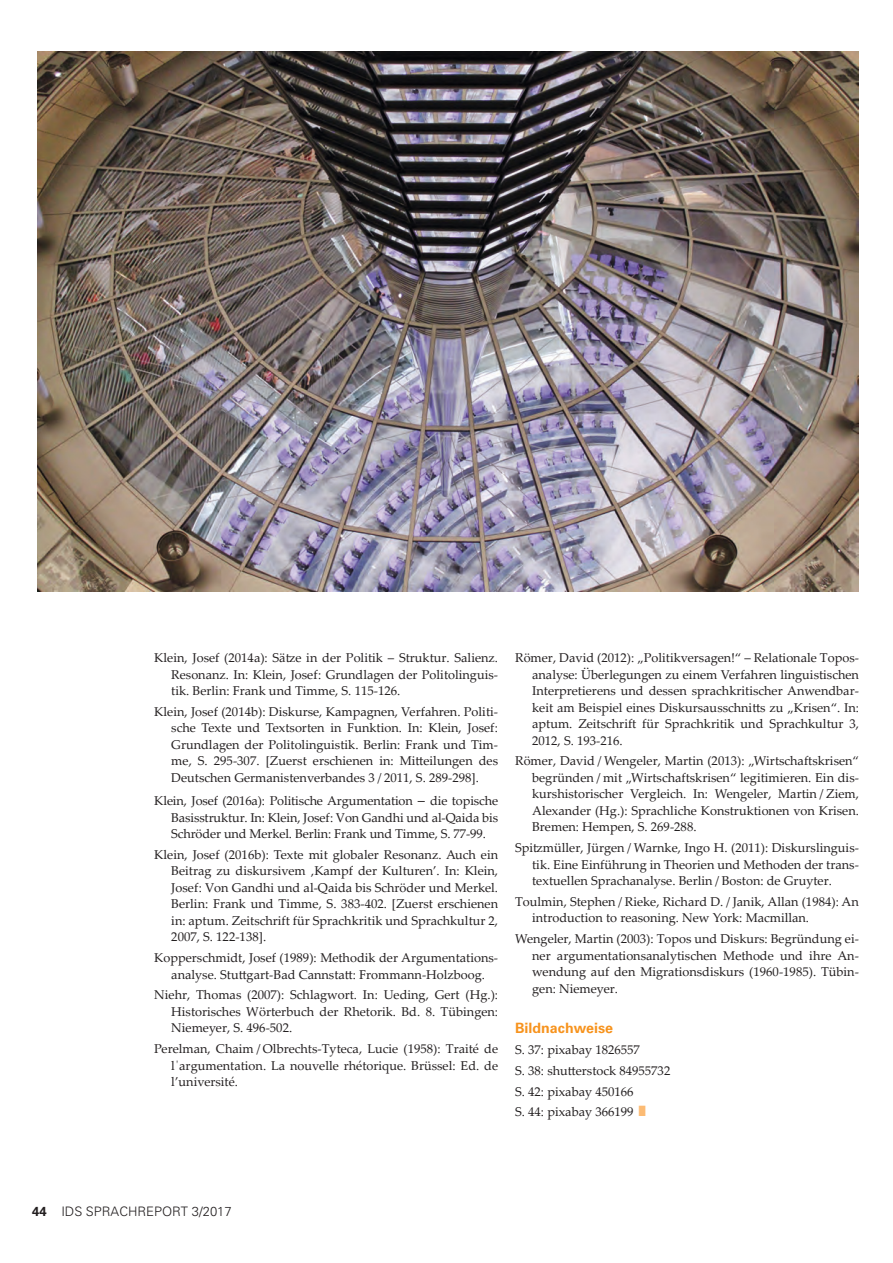
<style>
.page{position:relative;width:893px;height:1263px;background:#fff}
.page>*{position:absolute;margin:0;border:0;box-sizing:border-box;transform-origin:0 0}
.t1{font:700 14.25px "Univers LT Pro 65";color:#f7931d}
.t2{font:300 13.05px "Univers LT Pro 45";color:#231f20}
.t3{font:12.75px/16.5px "Palatino Linotype";color:#231f20;text-align:justify}
.s1{font-size:14.25px}
.s2{font-family:"Univers LT Pro 75";font-weight:900;font-size:14.25px;color:#fcbb74}
.s3{font-family:"Univers LT Pro 65";font-weight:700}
</style>
<div class="page">
<img style="left:37px;top:51px;width:822px;height:540px">
<p class="t3" style="left:171px;top:649px;width:328px;text-indent:-17px">Klein, Josef (2014a): Sätze in der Politik – Struktur. Salienz.<br>Resonanz. In: Klein, Josef: Grundlagen der Politolinguis&shy;tik. Berlin: Frank und Timme, S. 115-126.</p>
<p class="t3" style="left:171px;top:703px;width:328px;text-indent:-17px">Klein, Josef (2014b): Diskurse, Kampagnen, Verfahren. Politi&shy;sche Texte und Textsorten in Funktion. In: Klein, Josef:<br>Grundlagen der Politolinguistik. Berlin: Frank und Tim&shy;me, S. 295-307. [Zuerst erschienen in: Mitteilungen des Deutschen Germanistenverbandes 3 / 2011, S. 289-298].</p>
<p class="t3" style="left:171px;top:792px;width:328px;text-indent:-17px">Klein, Josef (2016a): Politische Argumentation <span class="s1">–</span> die topische Basisstruktur. In: Klein, Josef: Von Gandhi und al-Qaida bis Schröder und Merkel. Berlin: Frank und Timme, S. 77-99.</p>
<p class="t3" style="left:171px;top:846px;width:328px;text-indent:-17px">Klein, Josef (2016b): Texte mit globaler Resonanz. Auch ein Beitrag zu diskursivem ‚Kampf der Kulturen’. In: Klein, Josef: Von Gandhi und al-Qaida bis Schröder und Merkel.<br>Berlin: Frank und Timme, S. 383-402. [Zuerst erschienen in: aptum. Zeitschrift für Sprachkritik und Sprachkultur 2, 2007, S. 122-138].</p>
<p class="t3" style="left:154px;top:949px;width:345px;text-align:center">Kopperschmidt, Josef (1989): Methodik der Argumentations&shy;analyse. Stuttgart-Bad Cannstatt: Frommann-Holzboog.</p>
<p class="t3" style="left:171px;top:986px;width:328px;text-indent:-17px">Niehr, Thomas (2007): Schlagwort. In: Ueding, Gert (Hg.):<br>Historisches Wörterbuch der Rhetorik. Bd. 8. Tübingen:<br>Niemeyer, S. 496-502.</p>
<p class="t3" style="left:171px;top:1040px;width:328px;text-indent:-17px">Perelman, Chaim / Olbrechts-Tyteca, Lucie (1958): Traité de l΄argumentation. La nouvelle rhétorique. Brüssel: Ed. de l’université.</p>
<p class="t3" style="left:532px;top:649px;width:328px;text-indent:-17px">Römer, David (2012): „Politikversagen!“ – Relationale Topos&shy;analyse: Überlegungen zu einem Verfahren linguistischen Interpretierens und dessen sprachkritischer Anwendbar&shy;keit am Beispiel eines Diskursausschnitts zu „Krisen“. In: aptum. Zeitschrift für Sprachkritik und Sprachkultur 3, 2012, S. 193-216.</p>
<p class="t3" style="left:532px;top:752px;width:328px;text-indent:-17px">Römer, David / Wengeler, Martin (2013): „Wirtschaftskrisen“ begründen / mit „Wirtschaftskrisen“ legitimieren. Ein dis&shy;kurshistorischer Vergleich. In: Wengeler, Martin / Ziem, Alexander (Hg.): Sprachliche Konstruktionen von Krisen.<br>Bremen: Hempen, S. 269-288.</p>
<p class="t3" style="left:532px;top:839px;width:328px;text-indent:-17px">Spitzmüller, Jürgen / Warnke, Ingo H. (2011): Diskurslinguis&shy;tik. Eine Einführung in Theorien und Methoden der trans&shy;textuellen Sprachanalyse. Berlin / Boston: de Gruyter.</p>
<p class="t3" style="left:532px;top:893px;width:328px;text-indent:-17px">Toulmin, Stephen / Rieke, Richard D. / Janik, Allan (1984): An introduction to reasoning. New York: Macmillan.</p>
<p class="t3" style="left:532px;top:930px;width:328px;text-indent:-17px">Wengeler, Martin (2003): Topos und Diskurs: Begründung ei&shy;ner argumentationsanalytischen Methode und ihre An&shy;wendung auf den Migrationsdiskurs (1960-1985). Tübin&shy;gen: Niemeyer.</p>
<p class="t1" style="left:515px;top:1020px;width:99px">Bildnachweise</p>
<p class="t3" style="left:515px;top:1039px;width:157px;line-height:20.7px;text-align:left">S. 37: pixabay 1826557<br>S. 38: shutterstock 84955732<br>S. 42: pixabay 450166<br>S. 44: pixabay 366199 <span class="s2">I</span></p>
<p class="t2" style="left:32px;top:1203px;width:201px"><span class="s3">44</span> IDS SPRACHREPORT 3/2017</p>
</div>
